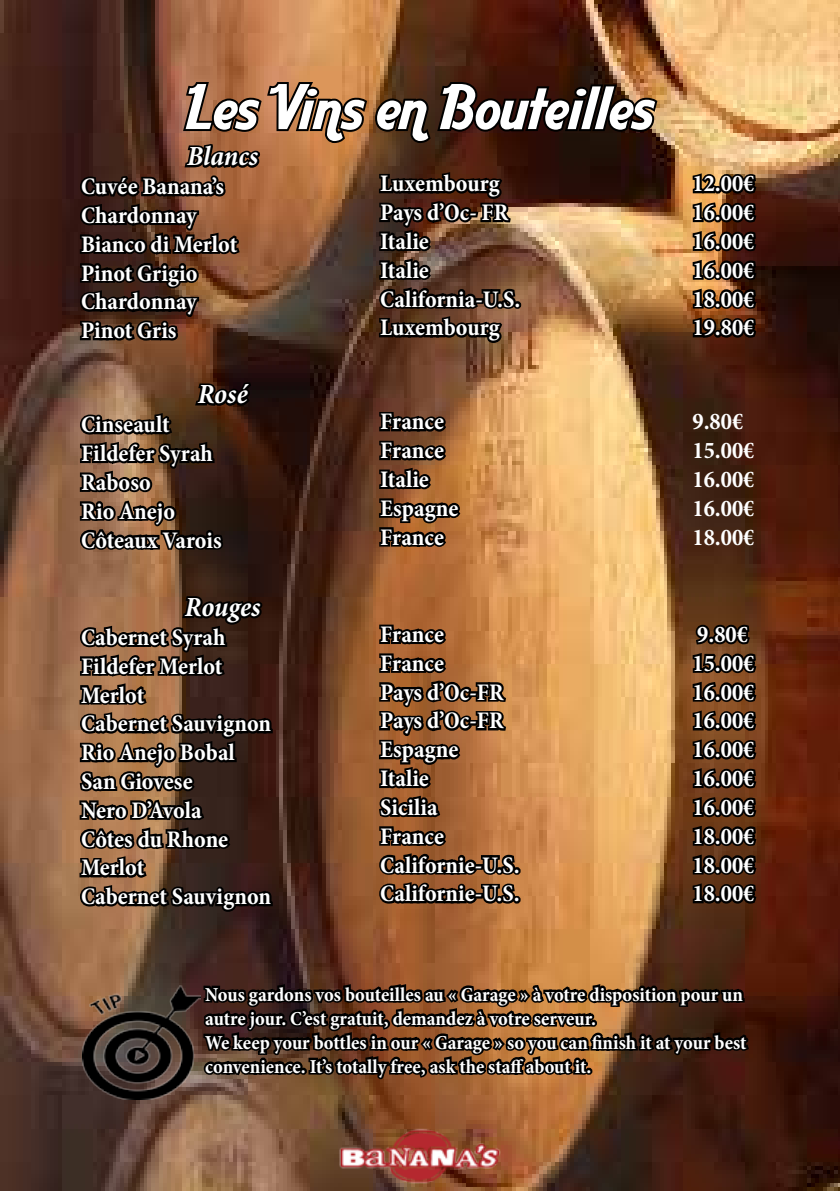
<style>
.page{position:relative;width:840px;height:1191px;background:#fff}
.page>*{position:absolute;margin:0;border:0;box-sizing:border-box;transform-origin:0 0}
.t1{font:60px "Aardvark Cafe";color:#fff}
.t2{font:italic 700 condensed 28px "Minion Pro";letter-spacing:-.005em;color:#fff}
.t3{font:700 condensed 24px/28.8px "Minion Pro";color:#fff}
.t4{font:700 condensed 20px/24px "Minion Pro";color:#fff}
</style>
<div class="page">
<img style="left:1px;top:0;width:838px;height:1191px">
<svg style="left:690px;top:171px;width:68px;height:169px;background:#4b2e18"></svg>
<img style="left:78px;top:55px;width:582px;height:512px">
<img style="left:0;top:0;width:1px;height:1191px">
<svg style="left:77px;top:593px;width:681px;height:589px;background:#70492c"></svg>
<div style="left:585px;top:1067px;width:7px;height:7px;border:4px solid #000;border-radius:50%"></div>
<img style="left:335px;top:1098px;width:169px;height:93px">
<h1 class="t1" style="left:186px;top:69px;width:468px">Les Vins en Bouteilles</h1>
<p class="t2" style="left:187px;top:137px;width:73px">Blancs</p>
<p class="t3" style="left:81px;top:172px;width:158px">Cuvée Banana’s<br>Chardonnay<br>Bianco di Merlot<br>Pinot Grigio<br>Chardonnay<br>Pinot Gris</p>
<p class="t3" style="left:380px;top:169px;width:141px">Luxembourg<br>Pays d’Oc- FR<br>Italie<br>Italie<br>California-U.S.<br>Luxembourg</p>
<p class="t3" style="left:692px;top:169px;width:63px;text-align:justify">12.00€ 16.00€ 16.00€ 16.00€ 18.00€ 19.80€</p>
<p class="t3" style="left:179px;top:258px;width:40px">orio</p>
<p class="t2" style="left:197px;top:375px;width:51px">Rosé</p>
<p class="t3" style="left:81px;top:410px;width:142px">Cinseault<br>Fildefer Syrah<br>Raboso<br>Rio Anejo<br>Côteaux Varois</p>
<p class="t3" style="left:380px;top:407px;width:79px">France<br>France<br>Italie<br>Espagne<br>France</p>
<p class="t3" style="left:692px;top:407px;width:63px">9.80€<br>15.00€<br>16.00€<br>16.00€<br>18.00€</p>
<p class="t3" style="left:106px;top:468px;width:58px">oboso</p>
<p class="t3" style="left:95px;top:525px;width:13px">o</p>
<p class="t2" style="left:185px;top:587px;width:77px">Rouges</p>
<p class="t3" style="left:81px;top:623px;width:191px">Cabernet Syrah<br>Fildefer Merlot<br>Merlot<br>Cabernet Sauvignon<br>Rio Anejo Bobal<br>San Giovese<br>Nero D’Avola<br>Côtes du Rhone<br>Merlot<br>Cabernet Sauvignon</p>
<p class="t3" style="left:380px;top:620px;width:141px">France<br>France<br>Pays d’Oc-FR<br>Pays d’Oc-FR<br>Espagne<br>Italie<br>Sicilia<br>France<br>Californie-U.S.<br>Californie-U.S.</p>
<p class="t3" style="left:692px;top:620px;width:63px">9.80€<br>15.00€<br>16.00€<br>16.00€<br>16.00€<br>16.00€<br>16.00€<br>18.00€<br>18.00€<br>18.00€</p>
<p class="t3" style="left:106px;top:709px;width:176px">rbernet Sauvignon</p>
<p class="t3" style="left:95px;top:824px;width:13px">o</p>
<p class="t3" style="left:223px;top:882px;width:25px">ng</p>
<p class="t4" style="left:205px;top:982px;width:542px">Nous gardons vos bouteilles au « Garage » à votre disposition pour un autre jour. C’est gratuit, demandez à votre serveur.<br>We keep your bottles in our « Garage » so you can finish it at your best convenience. It’s totally free, ask the staff about it.</p>
<p class="t4" style="left:510px;top:1054px;width:11px">f</p>
</div>
